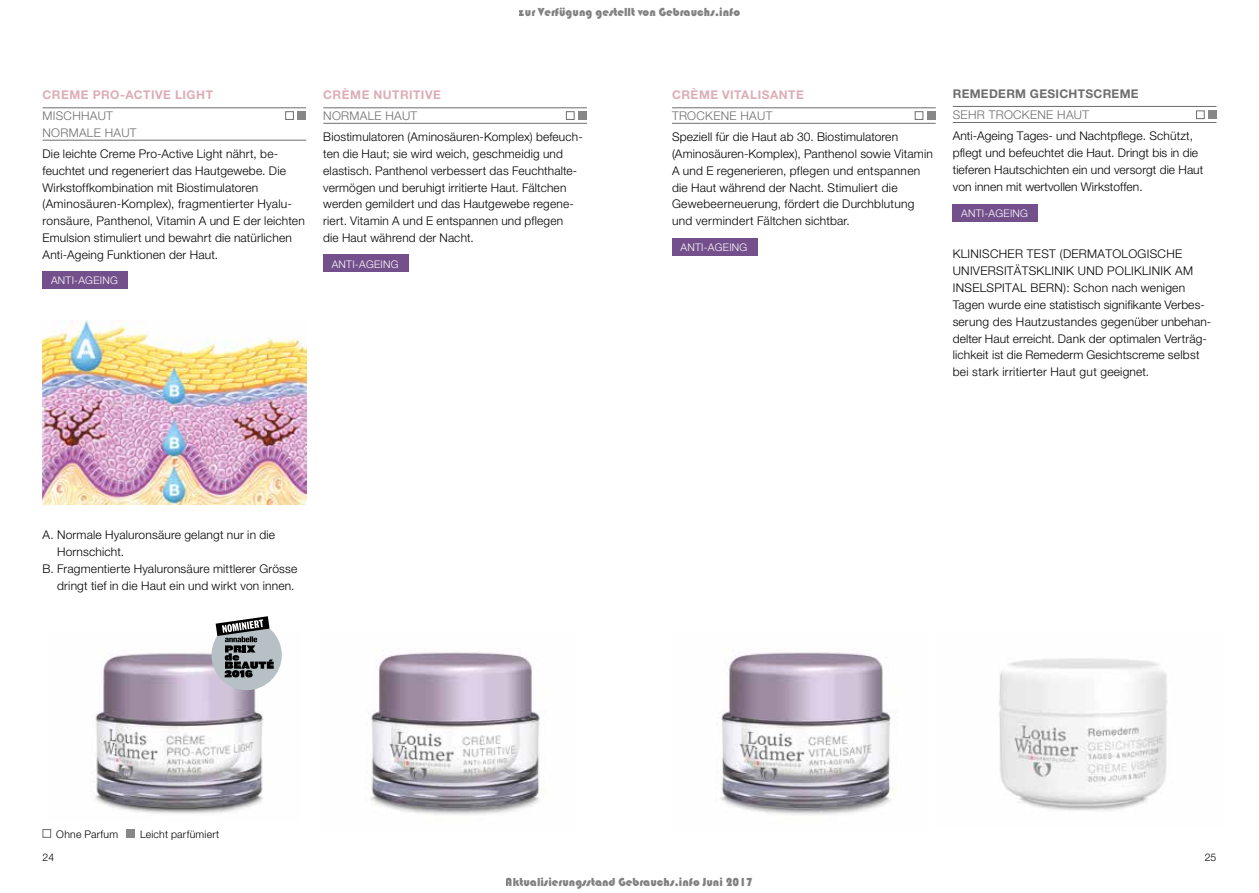
<style>
.page{position:relative;width:1259px;height:893px;background:#fff}
.page>*{position:absolute;margin:0;border:0;box-sizing:border-box;transform-origin:0 0}
.t1{font:300 12px/16.8px "Helvetica Neue";letter-spacing:.015em;color:#000}
.t2{font:12px "Bauhaus 93";color:rgb(0 0 0/.5)}
.t3{font:300 12px/16.8px "Helvetica Neue";letter-spacing:.025em;color:#6e6e6e}
.t4{font:700 12px "Helvetica Neue";letter-spacing:.045em;color:#ddadb7}
.t5{font:700 12px "Helvetica Neue";letter-spacing:.025em;color:#6e6e6e}
.t6{font:300 10.5px "Helvetica Neue";letter-spacing:.025em;color:#fff}
.t7{font:300 10.5px "Helvetica Neue";letter-spacing:.02em;color:#000}
</style>
<div class="page">
<hr style="left:672px;top:108px;width:263px;height:1px;background:#6e6e6e">
<hr style="left:672px;top:123px;width:263px;height:1px;background:#6e6e6e">
<div style="left:914px;top:111px;width:9px;height:9px;border:1px solid #6e6e6e"></div>
<div style="left:927px;top:111px;width:8px;height:9px;background:#868786"></div>
<hr style="left:43px;top:108px;width:263px;height:1px;background:#6e6e6e">
<hr style="left:43px;top:140px;width:263px;height:1px;background:#6e6e6e">
<div style="left:285px;top:111px;width:9px;height:9px;border:1px solid #6e6e6e"></div>
<div style="left:298px;top:111px;width:8px;height:9px;background:#868786"></div>
<hr style="left:952px;top:106px;width:264px;height:1px;background:#6e6e6e">
<hr style="left:952px;top:122px;width:264px;height:1px;background:#6e6e6e">
<div style="left:1196px;top:110px;width:8px;height:9px;border:1px solid #6e6e6e"></div>
<div style="left:1208px;top:110px;width:8px;height:9px;background:#868786"></div>
<div style="left:952px;top:204px;width:85px;height:17px;background:#734f8b"></div>
<div style="left:672px;top:238px;width:85px;height:17px;background:#734f8b"></div>
<div style="left:43px;top:272px;width:85px;height:17px;background:#734f8b"></div>
<img style="left:43px;top:321px;width:263px;height:184px">
<hr style="left:323px;top:108px;width:264px;height:1px;background:#6e6e6e">
<hr style="left:323px;top:123px;width:264px;height:1px;background:#6e6e6e">
<div style="left:566px;top:111px;width:8px;height:9px;border:1px solid #6e6e6e"></div>
<div style="left:578px;top:111px;width:9px;height:9px;background:#868786"></div>
<div style="left:323px;top:255px;width:85px;height:17px;background:#734f8b"></div>
<div style="left:43px;top:829px;width:8px;height:9px;border:1px solid #6e6e6e"></div>
<div style="left:126px;top:829px;width:9px;height:9px;background:#868786"></div>
<img style="left:999px;top:658px;width:168px;height:153px">
<img style="left:370px;top:652px;width:176px;height:163px">
<img style="left:720px;top:652px;width:177px;height:163px">
<img style="left:95px;top:644px;width:186px;height:170px">
<div style="left:211px;top:620px;width:71px;height:70px;background:#b6c0c5;border-radius:50%"></div>
<svg style="left:216px;top:616px;width:58px;height:61px"></svg>
<p class="t2" style="left:519px;top:6px;width:223px">zur Verfügung gestellt von Gebrauchs.info</p>
<p class="t4" style="left:43px;top:87px;width:172px">CREME PRO-ACTIVE LIGHT</p>
<p class="t3" style="left:43px;top:107px;width:95px">MISCHHAUT<br>NORMALE HAUT</p>
<p class="t1" style="left:43px;top:145px;width:264px">Die leichte Creme Pro-Active Light nährt, be&shy;feuchtet und regeneriert das Hautgewebe. Die Wirkstoffkombination mit Biostimulatoren (Aminosäuren-Komplex), fragmentierter Hyalu&shy;ronsäure, Panthenol, Vitamin A und E der leichten Emulsion stimuliert und bewahrt die natürlichen Anti-Ageing Funktionen der Haut.</p>
<p class="t6" style="left:51px;top:274px;width:68px">ANTI-AGEING</p>
<p class="t4" style="left:323px;top:87px;width:119px">CRÈME NUTRITIVE</p>
<p class="t3" style="left:323px;top:107px;width:95px">NORMALE HAUT</p>
<p class="t1" style="left:323px;top:128px;width:261px">Biostimulatoren (Aminosäuren-Komplex) befeuch&shy;ten die Haut; sie wird weich, geschmeidig und elastisch. Panthenol verbessert das Feuchthalte&shy;vermögen und beruhigt irritierte Haut. Fältchen werden gemildert und das Hautgewebe regene&shy;riert. Vitamin A und E entspannen und pflegen<br>die Haut während der Nacht.</p>
<p class="t6" style="left:332px;top:257px;width:68px">ANTI-AGEING</p>
<p class="t4" style="left:672px;top:87px;width:133px">CRÈME VITALISANTE</p>
<p class="t3" style="left:672px;top:107px;width:102px">TROCKENE HAUT</p>
<p class="t1" style="left:672px;top:128px;width:262px">Speziell für die Haut ab 30. Biostimulatoren (Aminosäuren-Komplex), Panthenol sowie Vitamin A und E regenerieren, pflegen und entspannen die Haut während der Nacht. Stimuliert die Gewebeerneuerung, fördert die Durchblutung und vermindert Fältchen sichtbar.</p>
<p class="t6" style="left:680px;top:241px;width:68px">ANTI-AGEING</p>
<p class="t5" style="left:952px;top:86px;width:187px">REMEDERM GESICHTSCREME</p>
<p class="t3" style="left:952px;top:106px;width:138px">SEHR TROCKENE HAUT</p>
<p class="t1" style="left:952px;top:127px;width:252px">Anti-Ageing Tages- und Nachtpflege. Schützt, pflegt und befeuchtet die Haut. Dringt bis in die tieferen Hautschichten ein und versorgt die Haut von innen mit wertvollen Wirkstoffen.</p>
<p class="t6" style="left:961px;top:207px;width:68px">ANTI-AGEING</p>
<p class="t1" style="left:952px;top:245px;width:259px">KLINISCHER TEST (DERMATOLOGISCHE UNIVERSITÄTSKLINIK UND POLIKLINIK AM INSELSPITAL BERN): Schon nach wenigen Tagen wurde eine statistisch signifikante Verbes&shy;serung des Hautzustandes gegenüber unbehan&shy;delter Haut erreicht. Dank der optimalen Verträg&shy;lichkeit ist die Remederm Gesichtscreme selbst bei stark irritierter Haut gut geeignet.</p>
<p class="t1" style="left:43px;top:526px;width:234px">A. Normale Hyaluronsäure gelangt nur in die</p>
<p class="t1" style="left:57px;top:543px;width:69px">Hornschicht.</p>
<p class="t1" style="left:43px;top:560px;width:256px">B. Fragmentierte Hyaluronsäure mittlerer Grösse</p>
<p class="t1" style="left:57px;top:577px;width:239px">dringt tief in die Haut ein und wirkt von innen.</p>
<p class="t7" style="left:56px;top:827px;width:63px">Ohne Parfum</p>
<p class="t7" style="left:140px;top:827px;width:81px">Leicht parfümiert</p>
<p class="t7" style="left:43px;top:851px;width:13px">24</p>
<p class="t7" style="left:1204px;top:851px;width:13px">25</p>
<p class="t2" style="left:506px;top:875px;width:249px">Aktualisierungsstand Gebrauchs.info Juni 2017</p>
</div>
